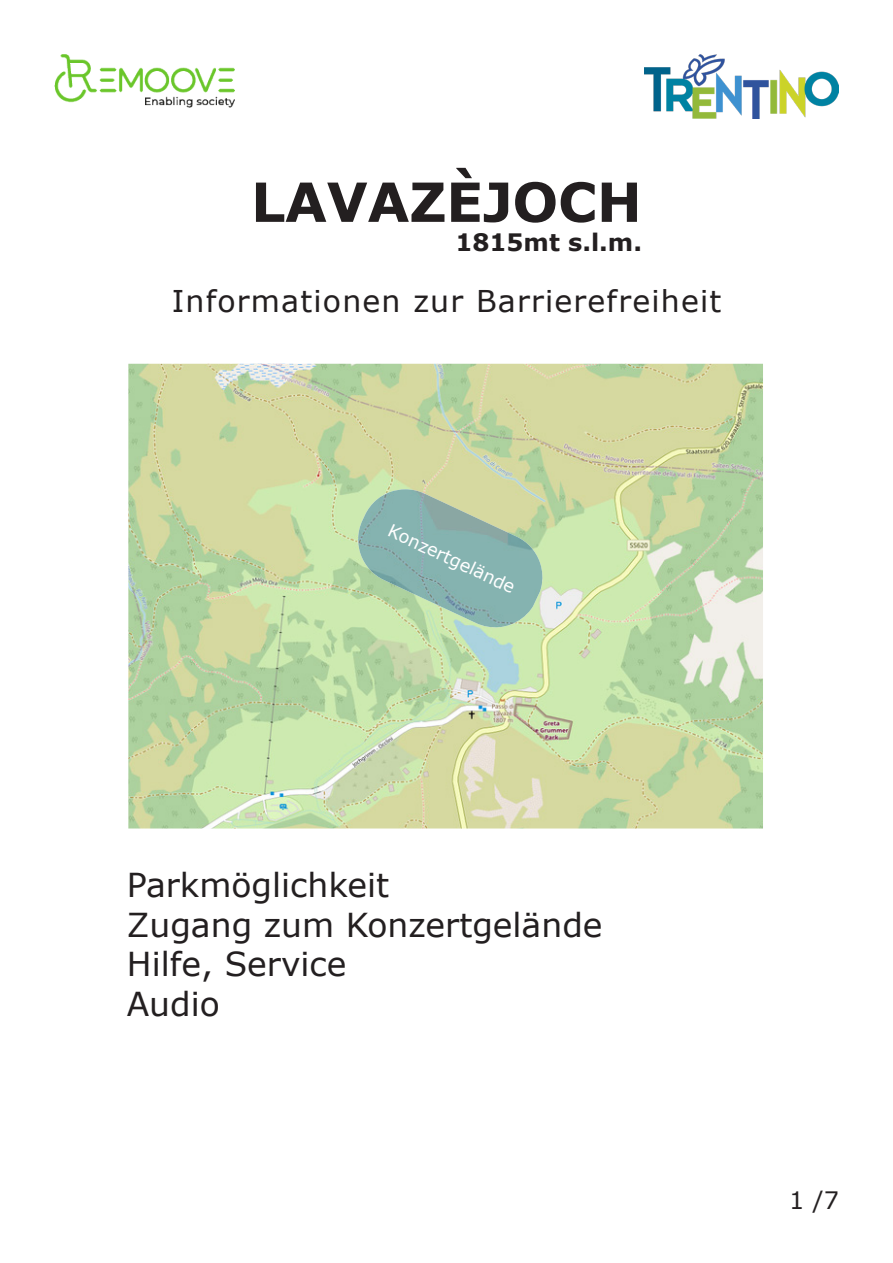
<style>
.page{position:relative;width:893px;height:1263px;background:#fff}
.page>*{position:absolute;margin:0;border:0;box-sizing:border-box;transform-origin:0 0}
.t1{font:700 54px "Verdana";letter-spacing:-.005em;color:#231f20}
.t2{font:33px "Verdana";color:#231f20}
.t3{font:30px "Verdana";letter-spacing:.04em;color:#231f20}
.t4{font:700 24px "Verdana";color:#231f20}
.t5{font:24px "Verdana";color:#231f20}
.t6{font:17.7px "Verdana";color:#fff}
</style>
<div class="page">
<img style="left:54px;top:54px;width:180px;height:54px">
<img style="left:644px;top:54px;width:195px;height:64px">
<img style="left:128px;top:364px;width:635px;height:464px">
<img style="left:357px;top:489px;width:186px;height:139px">
<p class="t1" style="left:251px;top:167px;width:392px">LAVAZÈJOCH</p>
<p class="t4" style="left:455px;top:226px;width:188px">1815mt s.l.m.</p>
<p class="t3" style="left:172px;top:282px;width:551px">Informationen zur Barrierefreiheit</p>
<p class="t6" style="left:394px;top:519px;width:139px;rotate:25deg">Konzertgelände</p>
<p class="t2" style="left:127px;top:864px;width:264px">Parkmöglichkeit</p>
<p class="t2" style="left:127px;top:903px;width:477px">Zugang zum Konzertgelände</p>
<p class="t2" style="left:127px;top:943px;width:221px">Hilfe, Service</p>
<p class="t2" style="left:127px;top:983px;width:94px">Audio</p>
<p class="t5" style="left:789px;top:1184px;width:51px">1 /7</p>
</div>
